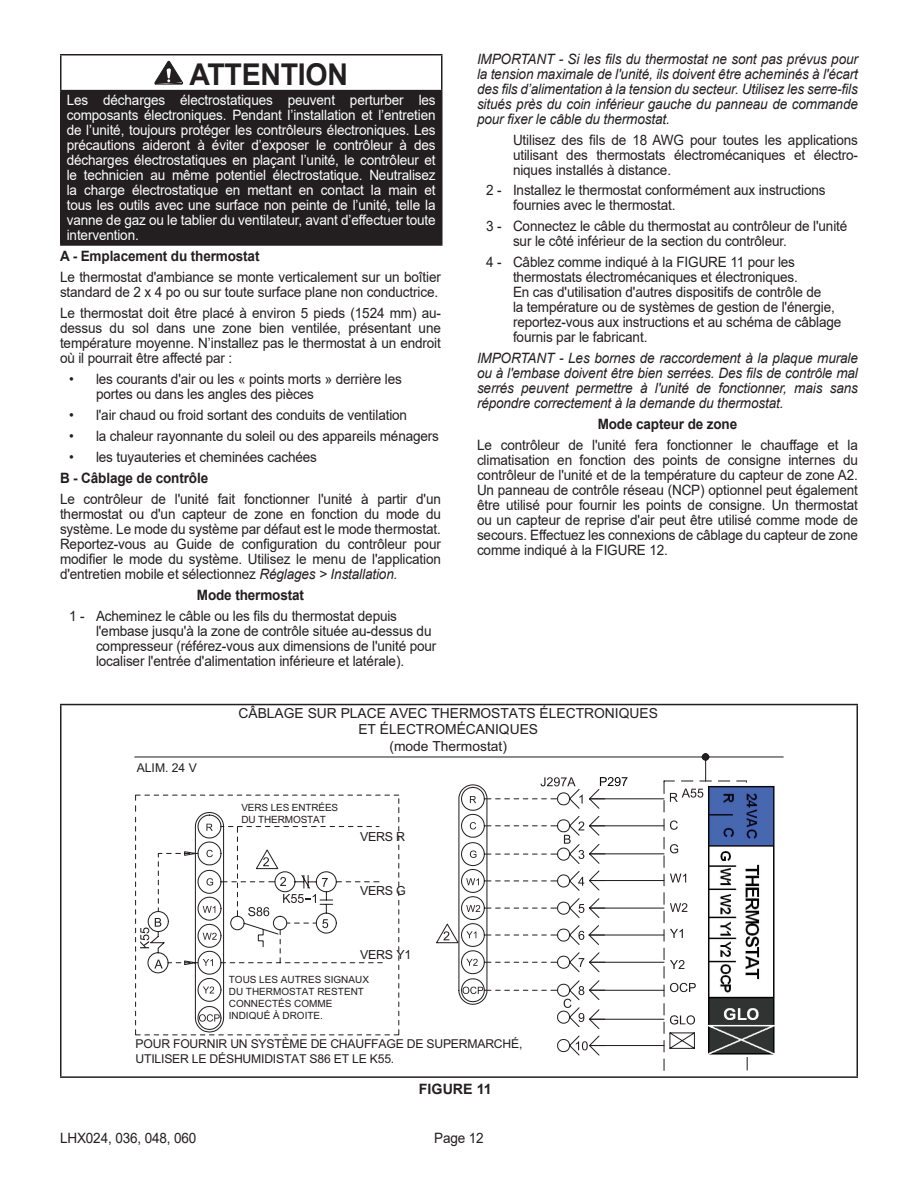
<style>
.page{position:relative;width:918px;height:1188px;background:#fff}
.page>*{position:absolute;margin:0;border:0;box-sizing:border-box;transform-origin:0 0}
.WARNING_20pt{font:700 30px "Arial";letter-spacing:-.01em;color:#231f20;scale:.95 1}
.Paragraph{font:14.25px/15px "Arial";letter-spacing:-.01em;color:#231f20;scale:.95 1}
.White_10pt{font:14.25px/15px "Arial";letter-spacing:-.01em;color:#fff;text-align:justify;scale:.95 1}
.Paragraph-2{font:italic 14.25px/15px "Arial";letter-spacing:-.01em;color:#231f20;text-align:justify;scale:.95 1}
.Paragraph_Indent{font:14.25px/15px "Arial";letter-spacing:-.01em;color:#231f20;text-align:justify;scale:.95 1}
.Paragraph-3{font:700 14.25px "Arial";letter-spacing:-.01em;color:#231f20;scale:.95 1}
.Paragraph-4{font:700 14.25px "Arial";letter-spacing:-.01em;color:#231f20}
.t1{font:13.8px/16.6px "Arial";color:#231f20;text-align:center}
.t2{font:12.45px "Arial";letter-spacing:-.02em;color:#231f20}
.t3{font:12.15px/14.5px "Arial";letter-spacing:-.015em;color:#231f20}
.t4{font:9.9px/12px "Arial";color:#231f20}
.s1{font-style:italic}
</style>
<div class="page">
<div style="left:61px;top:91px;width:381px;height:154px;background:#231f20"></div>
<hr style="left:60px;top:54px;width:382px;height:2px;background:#231f20">
<hr style="left:60px;top:55px;width:2px;height:35px;background:#231f20">
<hr style="left:441px;top:55px;width:1px;height:35px;background:#231f20">
<hr style="left:60px;top:90px;width:382px;height:1px;background:#231f20">
<hr style="left:60px;top:91px;width:2px;height:153px;background:#231f20">
<hr style="left:60px;top:244px;width:382px;height:2px;background:#231f20">
<svg style="left:154px;top:60px;width:29px;height:25px"></svg>
<hr style="left:60px;top:704px;width:798px;height:1px;background:#231f20">
<hr style="left:60px;top:705px;width:2px;height:371px;background:#231f20">
<hr style="left:856px;top:705px;width:2px;height:371px;background:#231f20">
<hr style="left:60px;top:1076px;width:798px;height:2px;background:#231f20">
<svg style="left:134px;top:753px;width:650px;height:8px"></svg>
<svg style="left:436px;top:761px;width:312px;height:310px"></svg>
<img style="left:748px;top:760px;width:35px;height:1px">
<img style="left:705px;top:783px;width:70px;height:273px">
<svg style="left:135px;top:794px;width:265px;height:242px"></svg>
<svg style="left:135px;top:806px;width:202px;height:196px"></svg>
<p class="WARNING_20pt" style="left:189px;top:53px;width:169px">ATTENTION</p>
<p class="White_10pt" style="left:67px;top:93px;width:390px">Les décharges électrostatiques peuvent perturber les composants électroniques. Pendant l’installation et l’entretien de l’unité, toujours protéger les contrôleurs électroniques. Les précautions aideront à éviter d’exposer le contrôleur à des décharges électrostatiques en plaçant l’unité, le contrôleur et le technicien au même potentiel électrostatique. Neutralisez la charge électrostatique en mettant en contact la main et tous les outils avec une surface non peinte de l’unité, telle la vanne de gaz ou le tablier du ventilateur, avant d’effectuer toute intervention.</p>
<p class="Paragraph-3" style="left:60px;top:246px;width:212px">A - Emplacement du thermostat</p>
<p class="Paragraph" style="left:60px;top:269px;width:403px">Le thermostat d'ambiance se monte verticalement sur un boîtier standard de 2 x 4 po ou sur toute surface plane non conductrice.</p>
<p class="Paragraph" style="left:60px;top:305px;width:403px;text-align:justify">Le thermostat doit être placé à environ 5 pieds (1524 mm) au&shy;dessus du sol dans une zone bien ventilée, présentant une température moyenne. N’installez pas le thermostat à un endroit où il pourrait être affecté par :</p>
<p class="Paragraph" style="left:96px;top:371px;width:324px;text-indent:-27px">• les courants d'air ou les « points morts » derrière les portes ou dans les angles des pièces</p>
<p class="Paragraph" style="left:69px;top:407px;width:357px">• l'air chaud ou froid sortant des conduits de ventilation</p>
<p class="Paragraph" style="left:69px;top:428px;width:391px">• la chaleur rayonnante du soleil ou des appareils ménagers</p>
<p class="Paragraph" style="left:69px;top:449px;width:263px">• les tuyauteries et cheminées cachées</p>
<p class="Paragraph-3" style="left:60px;top:468px;width:158px">B - Câblage de contrôle</p>
<p class="Paragraph" style="left:60px;top:491px;width:403px;text-align:justify">Le contrôleur de l'unité fait fonctionner l'unité à partir d'un thermostat ou d'un capteur de zone en fonction du mode du système. Le mode du système par défaut est le mode thermostat.<br>Reportez-vous au Guide de configuration du contrôleur pour modifier le mode du système. Utilisez le menu de l'application d'entretien mobile et sélectionnez <span class="s1">Réglages &gt; Installation.</span></p>
<p class="Paragraph-3" style="left:197px;top:585px;width:114px">Mode thermostat</p>
<p class="Paragraph" style="left:96px;top:608px;width:360px;text-indent:-27px">1 - Acheminez le câble ou les fils du thermostat depuis l'embase jusqu'à la zone de contrôle située au-dessus du compresseur (référez-vous aux dimensions de l'unité pour localiser l'entrée d'alimentation inférieure et latérale).</p>
<p class="Paragraph-2" style="left:477px;top:52px;width:403px">IMPORTANT - Si les fils du thermostat ne sont pas prévus pour la tension maximale de l'unité, ils doivent être acheminés à l'écart des fils d’alimentation à la tension du secteur. Utilisez les serre-fils situés près du coin inférieur gauche du panneau de commande pour fixer le câble du thermostat.</p>
<p class="Paragraph_Indent" style="left:513px;top:133px;width:365px">Utilisez des fils de 18 AWG pour toutes les applications utilisant des thermostats électromécaniques et électro&shy;niques installés à distance.</p>
<p class="Paragraph" style="left:513px;top:182px;width:331px;text-indent:-27px">2 - Installez le thermostat conformément aux instructions fournies avec le thermostat.</p>
<p class="Paragraph" style="left:513px;top:218px;width:353px;text-indent:-27px">3 - Connectez le câble du thermostat au contrôleur de l'unité sur le côté inférieur de la section du contrôleur.</p>
<p class="Paragraph" style="left:513px;top:254px;width:347px;text-indent:-27px">4 - Câblez comme indiqué à la FIGURE 11 pour les thermostats électromécaniques et électroniques.<br>En cas d'utilisation d'autres dispositifs de contrôle de<br>la température ou de systèmes de gestion de l'énergie, reportez-vous aux instructions et au schéma de câblage fournis par le fabricant.</p>
<p class="Paragraph-2" style="left:477px;top:351px;width:403px">IMPORTANT - Les bornes de raccordement à la plaque murale ou à l'embase doivent être bien serrées. Des fils de contrôle mal serrés peuvent permettre à l'unité de fonctionner, mais sans répondre correctement à la demande du thermostat.</p>
<p class="Paragraph-3" style="left:598px;top:414px;width:148px">Mode capteur de zone</p>
<p class="Paragraph" style="left:477px;top:437px;width:402px;text-align:justify">Le contrôleur de l'unité fera fonctionner le chauffage et la climatisation en fonction des points de consigne internes du contrôleur de l'unité et de la température du capteur de zone A2.<br>Un panneau de contrôle réseau (NCP) optionnel peut également être utilisé pour fournir les points de consigne. Un thermostat ou un capteur de reprise d'air peut être utilisé comme mode de secours. Effectuez les connexions de câblage du capteur de zone comme indiqué à la FIGURE 12.</p>
<p class="t3" style="left:137px;top:760px;width:62px">ALIM. 24 V</p>
<p class="t1" style="left:239px;top:704px;width:421px">CÂBLAGE SUR PLACE AVEC THERMOSTATS ÉLECTRONIQUES<br>ET ÉLECTROMÉCANIQUES<br>(mode Thermostat)</p>
<p class="t4" style="left:241px;top:801px;width:98px">VERS LES ENTRÉES<br>DU THERMOSTAT</p>
<p class="t2" style="left:360px;top:828px;width:47px">VERS R</p>
<p class="t2" style="left:360px;top:882px;width:47px">VERS G</p>
<p class="t2" style="left:360px;top:946px;width:53px">VERS Y1</p>
<p class="t4" style="left:229px;top:973px;width:142px">TOUS LES AUTRES SIGNAUX<br>DU THERMOSTAT RESTENT<br>CONNECTÉS COMME<br>INDIQUÉ À DROITE.</p>
<p class="t3" style="left:136px;top:1037px;width:388px">POUR FOURNIR UN SYSTÈME DE CHAUFFAGE DE SUPERMARCHÉ,<br>UTILISER LE DÉSHUMIDISTAT S86 ET LE K55.</p>
<p class="Paragraph-4" style="left:419px;top:1078px;width:74px">FIGURE 11</p>
<p class="Paragraph" style="left:60px;top:1130px;width:145px">LHX024, 036, 048, 060</p>
<p class="Paragraph" style="left:434px;top:1130px;width:54px">Page 12</p>
</div>
